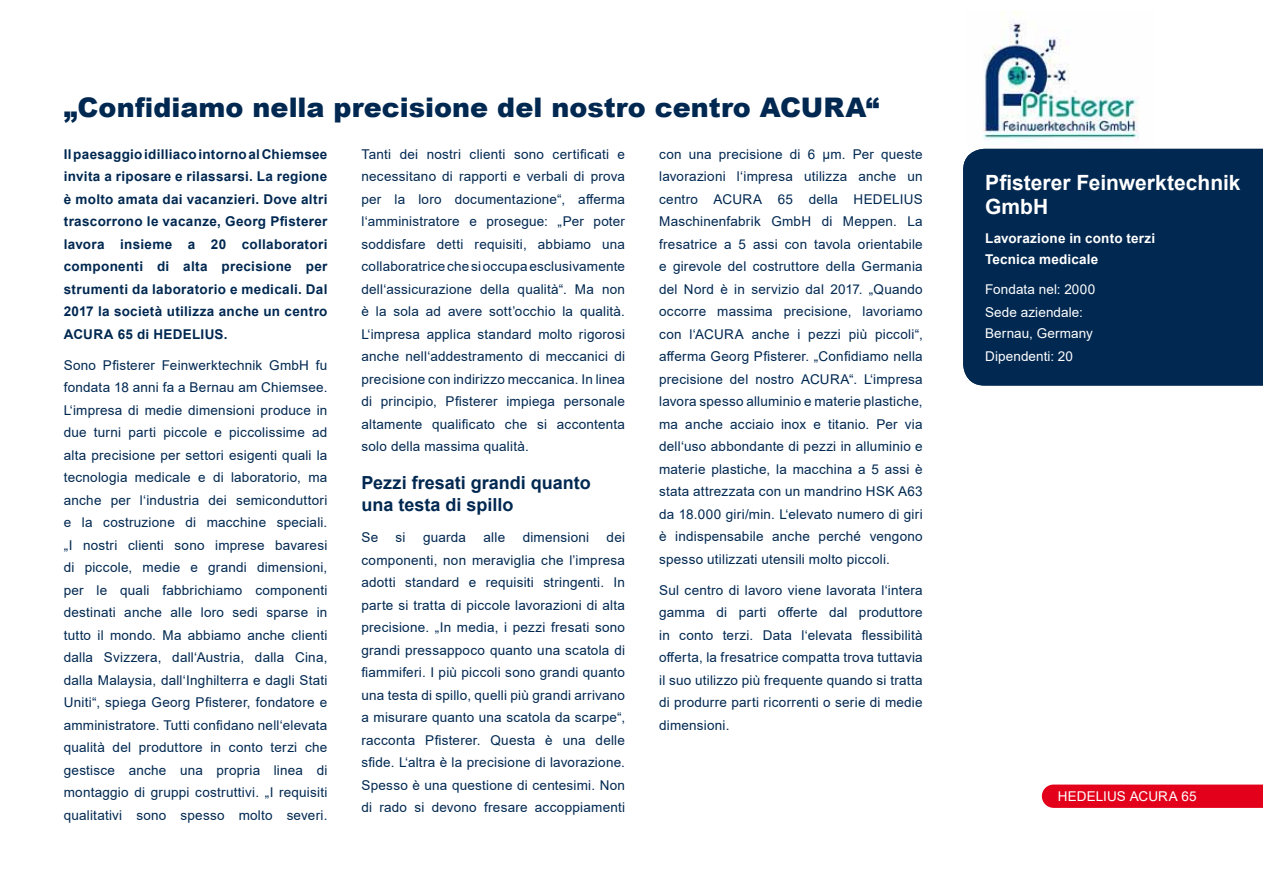
<style>
.page{position:relative;width:1263px;height:893px;background:#fff}
.page>*{position:absolute;margin:0;border:0;box-sizing:border-box;transform-origin:0 0}
.t1{font:900 27px "Arial";color:#002851}
.t2{font:700 21px/24px "Arial";color:#fff}
.t3{font:700 18px/22.5px "Arial";color:#002851}
.t4{font:13.5px/22.5px "Arial";letter-spacing:.015em;color:#002851;text-align:justify}
.t5{font:700 13.5px/22.5px "Arial";letter-spacing:.025em;color:#002851;text-align:justify}
.t6{font:13.5px/23.1px "Arial";letter-spacing:.005em;color:#fff}
.t7{font:700 13.5px/21px "Arial";letter-spacing:.015em;color:#fff}
</style>
<div class="page">
<div style="left:963px;top:149px;width:300px;height:237px;background:#002851"></div>
<svg style="left:1042px;top:784px;width:221px;height:24px;background:#e30922"></svg>
<img style="left:983px;top:11px;width:156px;height:131px">
<h1 class="t1" style="left:64px;top:88px;width:817px">„Confidiamo nella precisione del nostro centro ACURA“</h1>
<p class="t5" style="left:64px;top:143px;width:265px">Il paesaggio idilliaco intorno al Chiemsee invita a riposare e rilassarsi. La regione è molto amata dai vacanzieri. Dove altri trascorrono le vacanze, Georg Pfisterer lavora insieme a 20 collaboratori componenti di alta precisione per strumenti da laboratorio e medicali. Dal 2017 la società utilizza anche un centro ACURA 65 di HEDELIUS.</p>
<p class="t4" style="left:64px;top:354px;width:265px">Sono Pfisterer Feinwerktechnik GmbH fu fondata 18 anni fa a Bernau am Chiemsee.<br>L‘impresa di medie dimensioni produce in due turni parti piccole e piccolissime ad alta precisione per settori esigenti quali la tecnologia medicale e di laboratorio, ma anche per l‘industria dei semiconduttori e la costruzione di macchine speciali. „I nostri clienti sono imprese bavaresi di piccole, medie e grandi dimensioni, per le quali fabbrichiamo componenti destinati anche alle loro sedi sparse in tutto il mondo. Ma abbiamo anche clienti dalla Svizzera, dall‘Austria, dalla Cina, dalla Malaysia, dall‘Inghilterra e dagli Stati Uniti“, spiega Georg Pfisterer, fondatore e amministratore. Tutti confidano nell‘elevata qualità del produttore in conto terzi che gestisce anche una propria linea di montaggio di gruppi costruttivi. „I requisiti qualitativi sono spesso molto severi.</p>
<p class="t4" style="left:361px;top:143px;width:265px">Tanti dei nostri clienti sono certificati e necessitano di rapporti e verbali di prova per la loro documentazione“, afferma l‘amministratore e prosegue: „Per poter soddisfare detti requisiti, abbiamo una collaboratrice che si occupa esclusivamente dell‘assicurazione della qualità“. Ma non è la sola ad avere sott’occhio la qualità.<br>L‘impresa applica standard molto rigorosi anche nell‘addestramento di meccanici di precisione con indirizzo meccanica. In linea di principio, Pfisterer impiega personale altamente qualificato che si accontenta solo della massima qualità.</p>
<h3 class="t3" style="left:361px;top:471px;width:231px">Pezzi fresati grandi quanto una testa di spillo</h3>
<p class="t4" style="left:361px;top:526px;width:18px">Se</p>
<p class="t4" style="left:396px;top:526px;width:11px">si</p>
<p class="t4" style="left:423px;top:526px;width:45px">guarda</p>
<p class="t4" style="left:484px;top:526px;width:23px">alle</p>
<p class="t4" style="left:523px;top:526px;width:68px">dimensioni</p>
<p class="t4" style="left:361px;top:526px;width:265px;text-indent:245px">dei componenti, non meraviglia che l’impresa adotti standard e requisiti stringenti. In parte si tratta di piccole lavorazioni di alta precisione. „In media, i pezzi fresati sono grandi pressappoco quanto una scatola di fiammiferi. I più piccoli sono grandi quanto una testa di spillo, quelli più grandi arrivano a misurare quanto una scatola da scarpe“, racconta Pfisterer. Questa è una delle sfide. L‘altra è la precisione di lavorazione.<br>Spesso è una questione di centesimi. Non di rado si devono fresare accoppiamenti</p>
<p class="t4" style="left:659px;top:143px;width:265px">con una precisione di 6 µm. Per queste lavorazioni l‘impresa utilizza anche un centro ACURA 65 della HEDELIUS Maschinenfabrik GmbH di Meppen. La fresatrice a 5 assi con tavola orientabile e girevole del costruttore della Germania del Nord è in servizio dal 2017. „Quando occorre massima precisione, lavoriamo con l‘ACURA anche i pezzi più piccoli“, afferma Georg Pfisterer. „Confidiamo nella precisione del nostro ACURA“. L‘impresa lavora spesso alluminio e materie plastiche, ma anche acciaio inox e titanio. Per via dell‘uso abbondante di pezzi in alluminio e materie plastiche, la macchina a 5 assi è stata attrezzata con un mandrino HSK A63 da 18.000 giri/min. L‘elevato numero di giri è indispensabile anche perché vengono spesso utilizzati utensili molto piccoli.</p>
<p class="t4" style="left:659px;top:579px;width:265px">Sul centro di lavoro viene lavorata l‘intera gamma di parti offerte dal produttore in conto terzi. Data l‘elevata flessibilità offerta, la fresatrice compatta trova tuttavia il suo utilizzo più frequente quando si tratta di produrre parti ricorrenti o serie di medie dimensioni.</p>
<h2 class="t2" style="left:985px;top:170px;width:257px">Pfisterer Feinwerktechnik<br>GmbH</h2>
<p class="t7" style="left:985px;top:228px;width:172px">Lavorazione in conto terzi<br>Tecnica medicale</p>
<p class="t6" style="left:985px;top:277px;width:112px">Fondata nel: 2000<br>Sede aziendale:</p>
<p class="t6" style="left:985px;top:321px;width:109px">Bernau, Germany<br>Dipendenti: 20</p>
<p class="t6" style="left:1058px;top:784px;width:140px">HEDELIUS ACURA 65</p>
</div>
